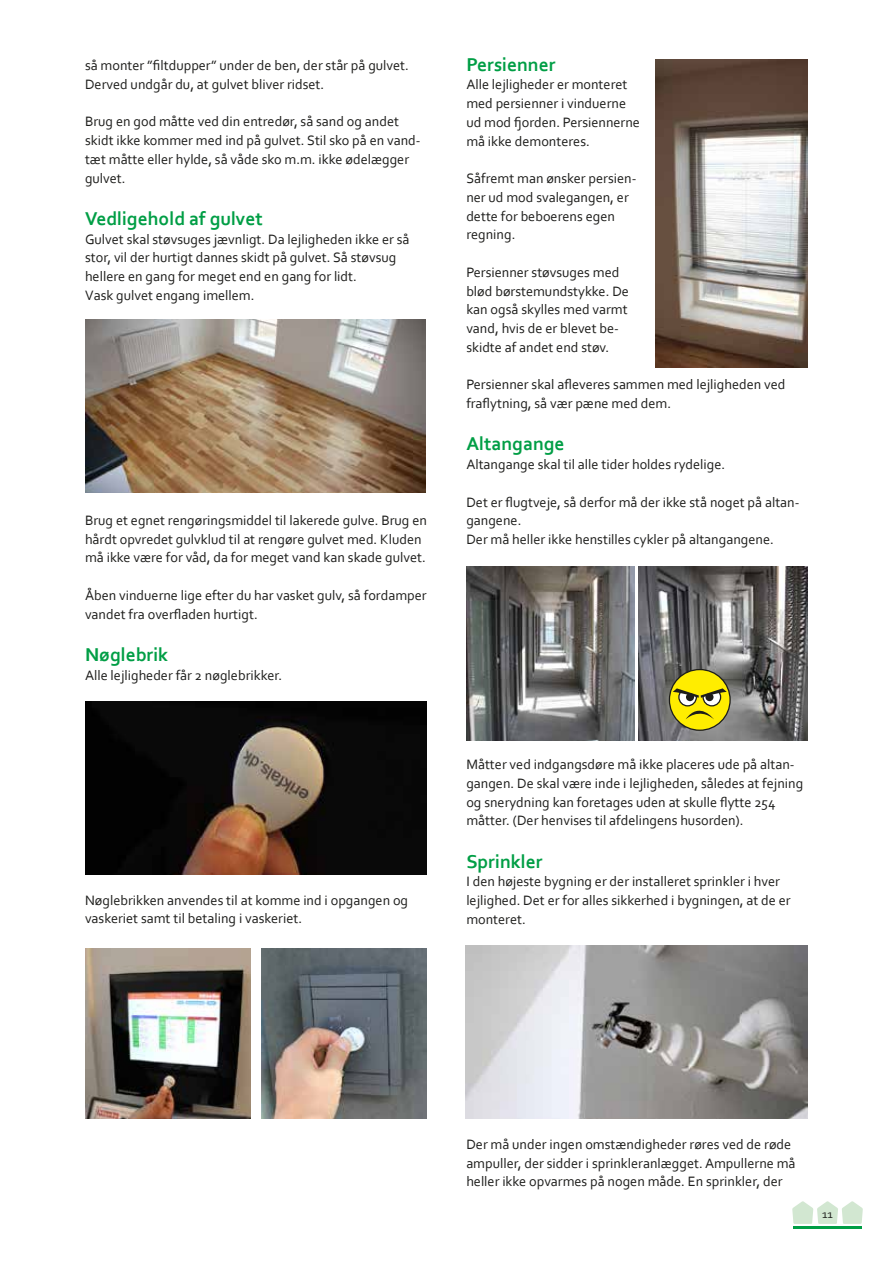
<style>
.page{position:relative;width:893px;height:1263px;background:#fff}
.page>*{position:absolute;margin:0;border:0;box-sizing:border-box;transform-origin:0 0}
.t1{font:700 19.5px "Corbel";color:#009e45}
.t2{font:14.25px/18.8px "Corbel";color:#1d1d1b}
.t3{font:12px "Corbel";color:#1d1d1b}
</style>
<div class="page">
<img style="left:655px;top:60px;width:152px;height:308px">
<img style="left:85px;top:702px;width:342px;height:173px">
<hr style="left:793px;top:1226px;width:69px;height:3px;background:#009e45">
<svg style="left:792px;top:1201px;width:71px;height:23px"></svg>
<img style="left:85px;top:319px;width:340px;height:174px">
<img style="left:261px;top:948px;width:166px;height:170px">
<img style="left:85px;top:948px;width:166px;height:170px">
<img style="left:466px;top:567px;width:169px;height:173px">
<img style="left:639px;top:567px;width:169px;height:173px">
<img style="left:466px;top:945px;width:342px;height:174px">
<div style="left:669px;top:669px;width:61px;height:61px;background:#ffed00;border-radius:50%"></div>
<div style="left:669px;top:669px;width:62px;height:62px;border:1px solid #1d1d1b;border-radius:50%"></div>
<svg style="left:673px;top:688px;width:54px;height:32px"></svg>
<p class="t2" style="left:85px;top:56px;width:325px">så monter ”filtdupper” under de ben, der står på gulvet.<br>Derved undgår du, at gulvet bliver ridset.</p>
<p class="t2" style="left:85px;top:112px;width:337px">Brug en god måtte ved din entredør, så sand og andet skidt ikke kommer med ind på gulvet. Stil sko på en vand&shy;tæt måtte eller hylde, så våde sko m.m. ikke ødelægger gulvet.</p>
<h1 class="t1" style="left:85px;top:206px;width:179px">Vedligehold af gulvet</h1>
<p class="t2" style="left:85px;top:229px;width:326px">Gulvet skal støvsuges jævnligt. Da lejligheden ikke er så stor, vil der hurtigt dannes skidt på gulvet. Så støvsug hellere en gang for meget end en gang for lidt.<br>Vask gulvet engang imellem.</p>
<p class="t2" style="left:85px;top:510px;width:343px">Brug et egnet rengøringsmiddel til lakerede gulve. Brug en hårdt opvredet gulvklud til at rengøre gulvet med. Kluden må ikke være for våd, da for meget vand kan skade gulvet.</p>
<p class="t2" style="left:85px;top:585px;width:343px">Åben vinduerne lige efter du har vasket gulv, så fordamper vandet fra overfladen hurtigt.</p>
<h1 class="t1" style="left:85px;top:642px;width:85px">Nøglebrik</h1>
<p class="t2" style="left:85px;top:665px;width:199px">Alle lejligheder får 2 nøglebrikker.</p>
<p class="t2" style="left:85px;top:890px;width:325px">Nøglebrikken anvendes til at komme ind i opgangen og vaskeriet samt til betaling i vaskeriet.</p>
<h1 class="t1" style="left:466px;top:52px;width:91px">Persienner</h1>
<p class="t2" style="left:466px;top:75px;width:175px">Alle lejligheder er monteret med persienner i vinduerne ud mod fjorden. Persiennerne må ikke demonteres.</p>
<p class="t2" style="left:466px;top:169px;width:172px">Såfremt man ønsker persien&shy;ner ud mod svalegangen, er dette for beboerens egen regning.</p>
<p class="t2" style="left:466px;top:262px;width:164px">Persienner støvsuges med blød børstemundstykke. De kan også skylles med varmt vand, hvis de er blevet be&shy;skidte af andet end støv.</p>
<p class="t2" style="left:466px;top:375px;width:321px">Persienner skal afleveres sammen med lejligheden ved fraflytning, så vær pæne med dem.</p>
<h1 class="t1" style="left:466px;top:432px;width:100px">Altangange</h1>
<p class="t2" style="left:466px;top:455px;width:260px">Altangange skal til alle tider holdes rydelige.</p>
<p class="t2" style="left:466px;top:492px;width:335px">Det er flugtveje, så derfor må der ikke stå noget på altan&shy;gangene.<br>Der må heller ikke henstilles cykler på altangangene.</p>
<p class="t2" style="left:466px;top:755px;width:338px">Måtter ved indgangsdøre må ikke placeres ude på altan&shy;gangen. De skal være inde i lejligheden, således at fejning og snerydning kan foretages uden at skulle flytte 254 måtter. (Der henvises til afdelingens husorden).</p>
<h1 class="t1" style="left:466px;top:849px;width:78px">Sprinkler</h1>
<p class="t2" style="left:466px;top:872px;width:326px">I den højeste bygning er der installeret sprinkler i hver lejlighed. Det er for alles sikkerhed i bygningen, at de er monteret.</p>
<p class="t2" style="left:466px;top:1134px;width:331px">Der må under ingen omstændigheder røres ved de røde ampuller, der sidder i sprinkleranlægget. Ampullerne må heller ikke opvarmes på nogen måde. En sprinkler, der</p>
<p class="t3" style="left:822px;top:1207px;width:12px">11</p>
</div>
